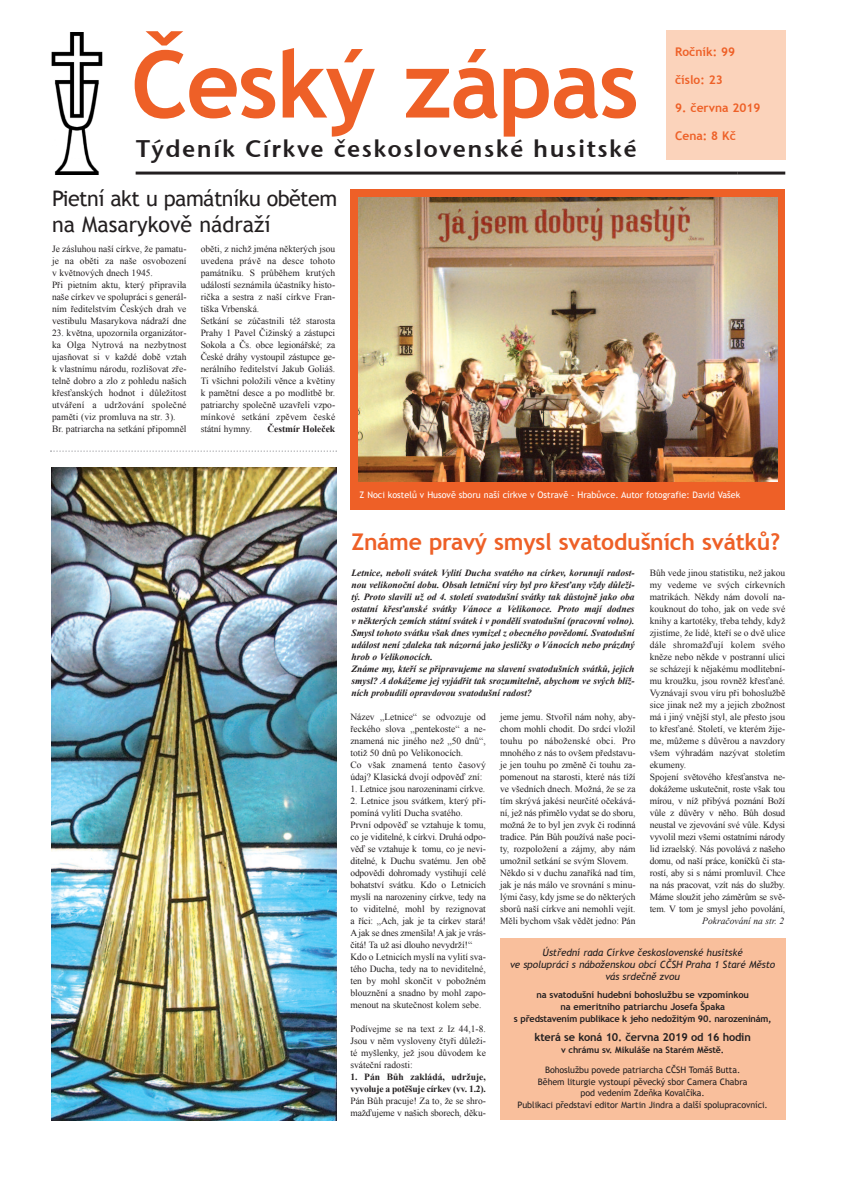
<style>
.page{position:relative;width:842px;height:1191px;background:#fff}
.page>*{position:absolute;margin:0;border:0;box-sizing:border-box;transform-origin:0 0}
.t1{font:700 93px "Trebuchet MS";letter-spacing:-.02em;color:#ee6027}
.t2{font:24px "Stone Sans Sem ITCTT Semi";letter-spacing:.06em;color:#231f20}
.t3{font:700 23px "Trebuchet MS";letter-spacing:-.01em;color:#ee6027}
.t4{font:21.5px/25.8px "Trebuchet MS";letter-spacing:-.025em;color:#231f20}
.t5{font:700 12px "Trebuchet MS";color:#ee6027}
.t6{font:700 11px "Trebuchet MS";letter-spacing:-.02em;color:#231f20}
.t7{font:italic 10px/12px "Trebuchet MS";letter-spacing:-.01em;color:#231f20;text-align:center}
.t8{font:9.5px/12px "Times New Roman";color:#231f20}
.t9{font:italic 700 9.5px/12px "Times New Roman";color:#231f20}
.t10{font:700 9.5px/12px "Times New Roman";color:#231f20}
.t11{font:italic 9.5px "Times New Roman";color:#231f20}
.t12{font:700 9.2px/12px "Trebuchet MS";letter-spacing:-.01em;color:#231f20;text-align:center}
.t13{font:9px "Trebuchet MS";color:#fff}
.t14{font:8.9px/11.8px "Trebuchet MS";letter-spacing:-.01em;color:#231f20;text-align:center}
.t15{font:700 8.9px "Trebuchet MS";letter-spacing:-.01em;color:#231f20}
</style>
<div class="page">
<div style="left:350px;top:189px;width:435px;height:320px;background:#ee6027"></div>
<div style="left:666px;top:30px;width:119px;height:129px;background:#fbd3bb"></div>
<hr style="left:136px;top:171px;width:601px;height:3px;background:#231f20">
<hr style="left:737px;top:171px;width:48px;height:3px;background:#231f20">
<img style="left:51px;top:32px;width:52px;height:142px">
<svg style="left:50px;top:450px;width:287px;height:2px"></svg>
<img style="left:51px;top:467px;width:285px;height:653px">
<img style="left:358px;top:197px;width:420px;height:285px">
<div style="left:500px;top:938px;width:285px;height:182px;background:#f9bf9c"></div>
<h1 class="t1" style="left:131px;top:30px;width:509px">Český zápas</h1>
<h2 class="t2" style="left:136px;top:134px;width:502px">Týdeník Církve československé husitské</h2>
<h3 class="t4" style="left:52px;top:185px;width:287px">Pietní akt u památníku obětem na Masarykově nádraží</h3>
<p class="t8" style="left:52px;top:243px;width:136px">Je zásluhou naší církve, že pamatu&shy;je na oběti za naše osvobození v květnových dnech 1945.<br>Při pietním aktu, který připravila naše církev ve spolupráci s generál&shy;ním ředitelstvím Českých drah ve vestibulu Masarykova nádraží dne</p>
<p class="t8" style="left:52px;top:327px;width:136px">23. května, upozornila organizátor&shy;ka Olga Nytrová na nezbytnost ujasňovat si v každé době vztah k vlastnímu národu, rozlišovat zře&shy;telně dobro a zlo z pohledu našich křesťanských hodnot i důležitost utváření a udržování společné paměti (viz promluva na str. 3).<br>Br. patriarcha na setkání připomněl</p>
<p class="t8" style="left:201px;top:243px;width:136px">oběti, z nichž jména některých jsou uvedena právě na desce tohoto památníku. S průběhem krutých událostí seznámila účastníky histo&shy;rička a sestra z naší církve Fran&shy;tiška Vrbenská.<br>Setkání se zúčastnili též starosta<br>Prahy 1 Pavel Čižinský a zástupci<br>Sokola a Čs. obce legionářské; za<br>České dráhy vystoupil zástupce ge&shy;nerálního ředitelství Jakub Goliáš.<br>Ti všichni položili věnce a květiny k pamětní desce a po modlitbě br. patriarchy společně uzavřeli vzpo&shy;mínkové setkání zpěvem české státní hymny.</p>
<p class="t10" style="left:267px;top:423px;width:69px">Čestmír Holeček</p>
<p class="t5" style="left:675px;top:44px;width:61px">Ročník: 99</p>
<p class="t5" style="left:675px;top:72px;width:49px">číslo: 23</p>
<p class="t5" style="left:675px;top:100px;width:87px">9. června 2019</p>
<p class="t5" style="left:675px;top:128px;width:62px">Cena: 8 Kč</p>
<p class="t13" style="left:359px;top:489px;width:382px">Z Noci kostelů v Husově sboru naší církve v Ostravě - Hrabůvce. Autor fotografie: David Vašek</p>
<h3 class="t3" style="left:351px;top:528px;width:430px">Známe pravý smysl svatodušních svátků?</h3>
<p class="t8" style="left:650px;top:567px;width:137px">Bůh vede jinou statistiku, než jakou my vedeme ve svých církevních matrikách. Někdy nám dovolí na&shy;kouknout do toho, jak on vede své knihy a kartotéky, třeba tehdy, když zjistíme, že lidé, kteří se o dvě ulice dále shromažďují kolem svého kněze nebo někde v postranní ulici se scházejí k nějakému modlitební&shy;mu kroužku, jsou rovněž křesťané.<br>Vyznávají svou víru při bohoslužbě sice jinak než my a jejich zbožnost má i jiný vnější styl, ale přesto jsou to křesťané. Století, ve kterém žije&shy;me, můžeme s důvěrou a navzdory všem výhradám nazývat stoletím ekumeny.<br>Spojení světového křesťanstva ne&shy;dokážeme uskutečnit, roste však tou mírou, v níž přibývá poznání Boží vůle z důvěry v něho. Bůh dosud neustal ve zjevování své vůle. Kdysi vyvolil mezi všemi ostatními národy lid izraelský. Nás povolává z našeho domu, od naší práce, koníčků či sta&shy;rostí, aby si s námi promluvil. Chce na nás pracovat, vzít nás do služby.<br>Máme sloužit jeho záměrům se svě&shy;tem. V tom je smysl jeho povolání,</p>
<p class="t9" style="left:351px;top:567px;width:285px">Letnice, neboli svátek Vylití Ducha svatého na církev, korunují radost&shy;nou velikonoční dobu. Obsah letniční víry byl pro křesťany vždy důleži&shy;tý. Proto slavili už od 4. století svatodušní svátky tak důstojně jako oba ostatní křesťanské svátky Vánoce a Velikonoce. Proto mají dodnes v některých zemích státní svátek i v pondělí svatodušní (pracovní volno).<br>Smysl tohoto svátku však dnes vymizel z obecného povědomí. Svatodušní událost není zdaleka tak názorná jako jesličky o Vánocích nebo prázdný hrob o Velikonocích.<br>Známe my, kteří se připravujeme na slavení svatodušních svátků, jejich smysl? A dokážeme jej vyjádřit tak srozumitelně, abychom ve svých bliž&shy;ních probudili opravdovou svatodušní radost?</p>
<p class="t8" style="left:350px;top:711px;width:137px">Název „Letnice“ se odvozuje od řeckého slova „pentekoste“ a ne&shy;znamená nic jiného než „50 dnů“, totiž 50 dnů po Velikonocích.<br>Co však znamená tento časový údaj? Klasická dvojí odpověď zní:</p>
<p class="t8" style="left:350px;top:783px;width:136px">1. Letnice jsou narozeninami církve.</p>
<p class="t8" style="left:350px;top:795px;width:137px">2. Letnice jsou svátkem, který při&shy;pomíná vylití Ducha svatého.<br>První odpověď se vztahuje k tomu, co je viditelné, k církvi. Druhá odpo&shy;věď se vztahuje k tomu, co je nevi&shy;ditelné, k Duchu svatému. Jen obě odpovědi dohromady vystihují celé bohatství svátku. Kdo o Letnicích myslí na narozeniny církve, tedy na to viditelné, mohl by rezignovat a říci: „Ach, jak je ta církev stará!<br>Ajak se dnes zmenšila! Ajak je vrás&shy;čitá! Ta už asi dlouho nevydrží!“ Kdo o Letnicích myslí na vylití sva&shy;tého Ducha, tedy na to neviditelné, ten by mohl skončit v pobožném blouznění a snadno by mohl zapo&shy;menout na skutečnost kolem sebe.</p>
<p class="t8" style="left:350px;top:1023px;width:137px;text-align:justify">Podívejme se na text z Iz 44,1-8.<br>Jsou v něm vysloveny čtyři důleži&shy;té myšlenky, jež jsou důvodem ke sváteční radosti:</p>
<p class="t10" style="left:350px;top:1071px;width:137px">1. Pán Bůh zakládá, udržuje, vyvoluje a potěšuje církev (vv. 1.2).</p>
<p class="t8" style="left:350px;top:1095px;width:137px">Pán Bůh pracuje! Za to, že se shro&shy;mažďujeme v našich sborech, děku-</p>
<p class="t8" style="left:500px;top:711px;width:137px">jeme jemu. Stvořil nám nohy, aby&shy;chom mohli chodit. Do srdcí vložil touhu po náboženské obci. Pro mnohého z nás to ovšem představu&shy;je jen touhu po změně či touhu za&shy;pomenout na starosti, které nás tíží ve všedních dnech. Možná, že se za tím skrývá jakési neurčité očekává&shy;ní, jež nás přimělo vydat se do sboru, možná že to byl jen zvyk či rodinná tradice. Pán Bůh používá naše poci&shy;ty, rozpoložení a zájmy, aby nám umožnil setkání se svým Slovem.<br>Někdo si v duchu zanaříká nad tím, jak je nás málo ve srovnání s minu&shy;lými časy, kdy jsme se do některých sborů naší církve ani nemohli vejít.<br>Měli bychom však vědět jedno: Pán</p>
<p class="t11" style="left:702px;top:915px;width:83px">Pokračování na str. 2</p>
<p class="t7" style="left:510px;top:946px;width:267px">Ústřední rada Církve československé husitské<br>ve spolupráci s náboženskou obcí CČSH Praha 1 Staré Město vás srdečně zvou</p>
<p class="t12" style="left:514px;top:988px;width:260px">na svatodušní hudební bohoslužbu se vzpomínkou<br>na emeritního patriarchu Josefa Špaka<br>s představením publikace k jeho nedožitým 90. narozeninám,</p>
<p class="t6" style="left:534px;top:1030px;width:218px">která se koná 10. června 2019 od 16 hodin</p>
<p class="t15" style="left:561px;top:1044px;width:165px">v chrámu sv. Mikuláše na Starém Městě.</p>
<p class="t14" style="left:518px;top:1063px;width:252px">Bohoslužbu povede patriarcha CČSH Tomáš Butta.<br>Během liturgie vystoupí pěvecký sbor Camera Chabra<br>pod vedením Zdeňka Kovalčíka.<br>Publikaci představí editor Martin Jindra a další spolupracovníci.</p>
</div>
